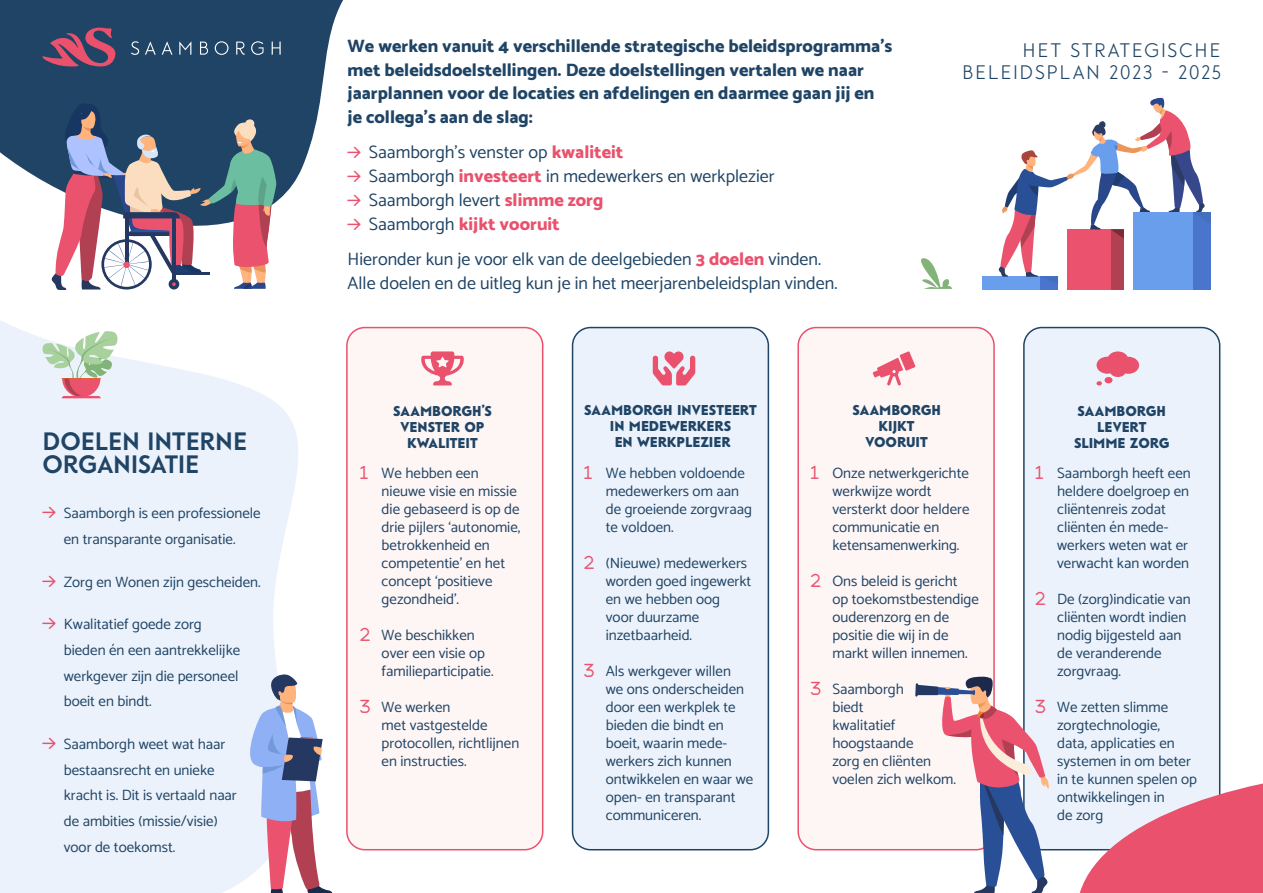
<style>
.page{position:relative;width:1263px;height:893px;background:#fff}
.page>*{position:absolute;margin:0;border:0;box-sizing:border-box;transform-origin:0 0}
.t1{font:900 24px "Guess Sans";color:#1f4465}
.t2{font:300 18.9px/22.6px "Guess Sans";letter-spacing:.1em;color:#1f4465;text-align:right}
.t3{font:18px/35.1px "Catamaran";color:#1f4465}
.t4{font:800 18px/23.9px "Catamaran";color:#1f4465}
.t5{font:15px/18px "Catamaran";color:#1f4465}
.t6{font:900 13.5px/16.2px "Guess Sans";color:#1f4465;text-align:center}
.s1{color:#ea516d}
.s2{font-weight:800;color:#ea516d}
</style>
<div class="page">
<div style="left:1000px;top:277px;width:58px;height:13px;background:#4a75cc"></div>
<div style="left:982px;top:277px;width:58px;height:13px;background:#699eed"></div>
<div style="left:1081px;top:229px;width:43px;height:61px;background:#b04052"></div>
<div style="left:1067px;top:229px;width:44px;height:61px;background:#eb526e"></div>
<div style="left:1152px;top:212px;width:59px;height:78px;background:#4a75cc"></div>
<div style="left:1133px;top:212px;width:59px;height:78px;background:#699eed"></div>
<svg style="left:998px;top:97px;width:213px;height:187px"></svg>
<div style="left:347px;top:328px;width:196px;height:522px;background:#fef5f5;border-radius:18px"></div>
<div style="left:346px;top:327px;width:197px;height:523px;border:2px solid #ea516d;border-radius:18px"></div>
<div style="left:572px;top:328px;width:196px;height:522px;background:#ebf2fb;border-radius:18px"></div>
<div style="left:572px;top:327px;width:197px;height:523px;border:2px solid #1f4465;border-radius:18px"></div>
<div style="left:798px;top:328px;width:196px;height:522px;background:#fef5f5;border-radius:18px"></div>
<div style="left:797px;top:327px;width:198px;height:523px;border:2px solid #ea516d;border-radius:18px"></div>
<div style="left:1024px;top:328px;width:196px;height:522px;background:#ebf2fb;border-radius:18px"></div>
<div style="left:1023px;top:327px;width:197px;height:523px;border:2px solid #1f4465;border-radius:18px"></div>
<svg style="left:0;top:0;width:343px;height:200px;fill:#1f4465"></svg>
<svg style="left:42px;top:28px;width:73px;height:40px;background:#754968"></svg>
<svg style="left:131px;top:41px;width:8px;height:14px"></svg>
<svg style="left:145px;top:41px;width:11px;height:14px"></svg>
<svg style="left:162px;top:41px;width:10px;height:14px"></svg>
<svg style="left:179px;top:41px;width:12px;height:14px"></svg>
<svg style="left:200px;top:42px;width:8px;height:13px"></svg>
<svg style="left:215px;top:41px;width:13px;height:14px"></svg>
<svg style="left:236px;top:42px;width:9px;height:13px"></svg>
<svg style="left:251px;top:41px;width:12px;height:14px"></svg>
<svg style="left:272px;top:42px;width:9px;height:13px"></svg>
<svg style="left:653px;top:351px;width:42px;height:34px"></svg>
<svg style="left:921px;top:258px;width:31px;height:31px"></svg>
<svg style="left:51px;top:102px;width:228px;height:145px;background:#737487"></svg>
<svg style="left:421px;top:351px;width:43px;height:34px"></svg>
<svg style="left:873px;top:351px;width:42px;height:34px"></svg>
<svg style="left:0;top:247px;width:298px;height:646px;fill:#ebf2fb"></svg>
<svg style="left:243px;top:673px;width:89px;height:220px"></svg>
<svg style="left:1096px;top:351px;width:43px;height:34px"></svg>
<svg style="left:42px;top:329px;width:77px;height:69px"></svg>
<svg style="left:915px;top:676px;width:111px;height:175px"></svg>
<svg style="left:945px;top:708px;width:318px;height:185px"></svg>
<p class="t4" style="left:348px;top:33px;width:546px">We werken vanuit 4 verschillende strategische beleidsprogramma’s met beleidsdoelstellingen. Deze doelstellingen vertalen we naar jaarplannen voor de locaties en afdelingen en daarmee gaan jij en je collega’s aan de slag:</p>
<p class="t3" style="left:348px;top:134px;width:277px"><span class="s1">→</span> Saamborgh’s venster op <span class="s2">kwaliteit</span></p>
<p class="t3" style="left:348px;top:158px;width:428px"><span class="s1">→</span> Saamborgh <span class="s2">investeert</span> in medewerkers en werkplezier</p>
<p class="t3" style="left:348px;top:182px;width:257px"><span class="s1">→</span> Saamborgh levert <span class="s2">slimme zorg</span></p>
<p class="t3" style="left:348px;top:206px;width:475px"><span class="s1">→</span> Saamborgh <span class="s2">kijkt vooruit<br></span>Hieronder kun je voor elk van de deelgebieden <span class="s2">3 doelen</span> vinden.</p>
<p class="t3" style="left:348px;top:265px;width:491px">Alle doelen en de uitleg kun je in het meerjarenbeleidsplan vinden.</p>
<p class="t2" style="left:962px;top:39px;width:260px">HET STRATEGISCHE<br>BELEIDSPLAN 2023 - 2025</p>
<p class="t6" style="left:393px;top:403px;width:100px">SAAMBORGH’S<br>VENSTER OP<br>KWALITEIT</p>
<p class="t5" style="left:382px;top:463px;width:140px">We hebben een nieuwe visie en missie die gebaseerd is op de drie pijlers ‘autonomie, betrokkenheid en competentie’ en het concept ‘positieve gezondheid’.</p>
<p class="t5" style="left:382px;top:625px;width:113px">We beschikken over een visie op familieparticipatie.</p>
<p class="t5" style="left:382px;top:697px;width:139px;text-indent:-21px"><span class="s1">✓</span> We werken<br>met vastgestelde protocollen, richtlijnen en instructies.</p>
<p class="t6" style="left:584px;top:402px;width:174px">SAAMBORGH INVESTEERT<br>IN MEDEWERKERS<br>EN WERKPLEZIER</p>
<p class="t6" style="left:1074px;top:403px;width:97px">SAAMBORGH<br>LEVERT<br>SLIMME ZORG</p>
<p class="t6" style="left:852px;top:402px;width:90px">SAAMBORGH<br>KIJKT</p>
<h1 class="t1" style="left:43px;top:426px;width:206px">DOELEN INTERNE</h1>
<p class="t6" style="left:865px;top:434px;width:64px">VOORUIT</p>
<h1 class="t1" style="left:43px;top:449px;width:158px">ORGANISATIE</h1>
<p class="t5" style="left:43px;top:500px;width:220px;line-height:25.8px;text-align:center"><span class="s1">→</span> Saamborgh is een professionele en transparante organisatie.</p>
<p class="t5" style="left:43px;top:572px;width:220px"><span class="s1">→</span> Zorg en Wonen zijn gescheiden.</p>
<p class="t5" style="left:64px;top:611px;width:178px;line-height:25.8px;text-indent:-21px"><span class="s1">→</span> Kwalitatief goede zorg bieden én een aantrekkelijke werkgever zijn die personeel boeit en bindt.</p>
<p class="t5" style="left:64px;top:731px;width:175px;line-height:25.8px;text-indent:-21px"><span class="s1">→</span> Saamborgh weet wat haar bestaansrecht en unieke kracht is. Dit is vertaald naar de ambities (missie/visie) voor de toekomst.</p>
<p class="t5" style="left:606px;top:463px;width:148px">We hebben voldoende medewerkers om aan de groeiende zorgvraag te voldoen.</p>
<p class="t5" style="left:606px;top:553px;width:147px">(Nieuwe) medewerkers worden goed ingewerkt en we hebben oog voor duurzame inzetbaarheid.</p>
<p class="t5" style="left:606px;top:661px;width:149px;text-indent:-21px"><span class="s1">✓</span> Als werkgever willen<br>we ons onderscheiden door een werkplek te bieden die bindt en boeit, waarin mede&shy;werkers zich kunnen ontwikkelen en waar we open- en transparant communiceren.</p>
<p class="t5" style="left:832px;top:463px;width:139px">Onze netwerkgerichte werkwijze wordt versterkt door heldere communicatie en ketensamenwerking.</p>
<p class="t5" style="left:832px;top:571px;width:148px">Ons beleid is gericht<br>op toekomstbestendige ouderenzorg en de positie die wij in de markt willen innemen.</p>
<p class="t5" style="left:832px;top:679px;width:125px;text-indent:-21px"><span class="s1">✓</span> Saamborgh<br>biedt<br>kwalitatief hoogstaande<br>zorg en cliënten voelen zich welkom.</p>
<p class="t5" style="left:1057px;top:463px;width:135px">Saamborgh heeft een heldere doelgroep en cliëntenreis zodat cliënten én mede&shy;werkers weten wat er verwacht kan worden</p>
<p class="t5" style="left:1057px;top:589px;width:135px">De (zorg)indicatie van cliënten wordt indien nodig bijgesteld aan de veranderende zorgvraag.</p>
<p class="t5" style="left:1057px;top:697px;width:141px;text-indent:-21px"><span class="s1">✓</span> We zetten slimme zorgtechnologie,<br>data, applicaties en systemen in om beter in te kunnen spelen op ontwikkelingen in<br>de zorg</p>
</div>
